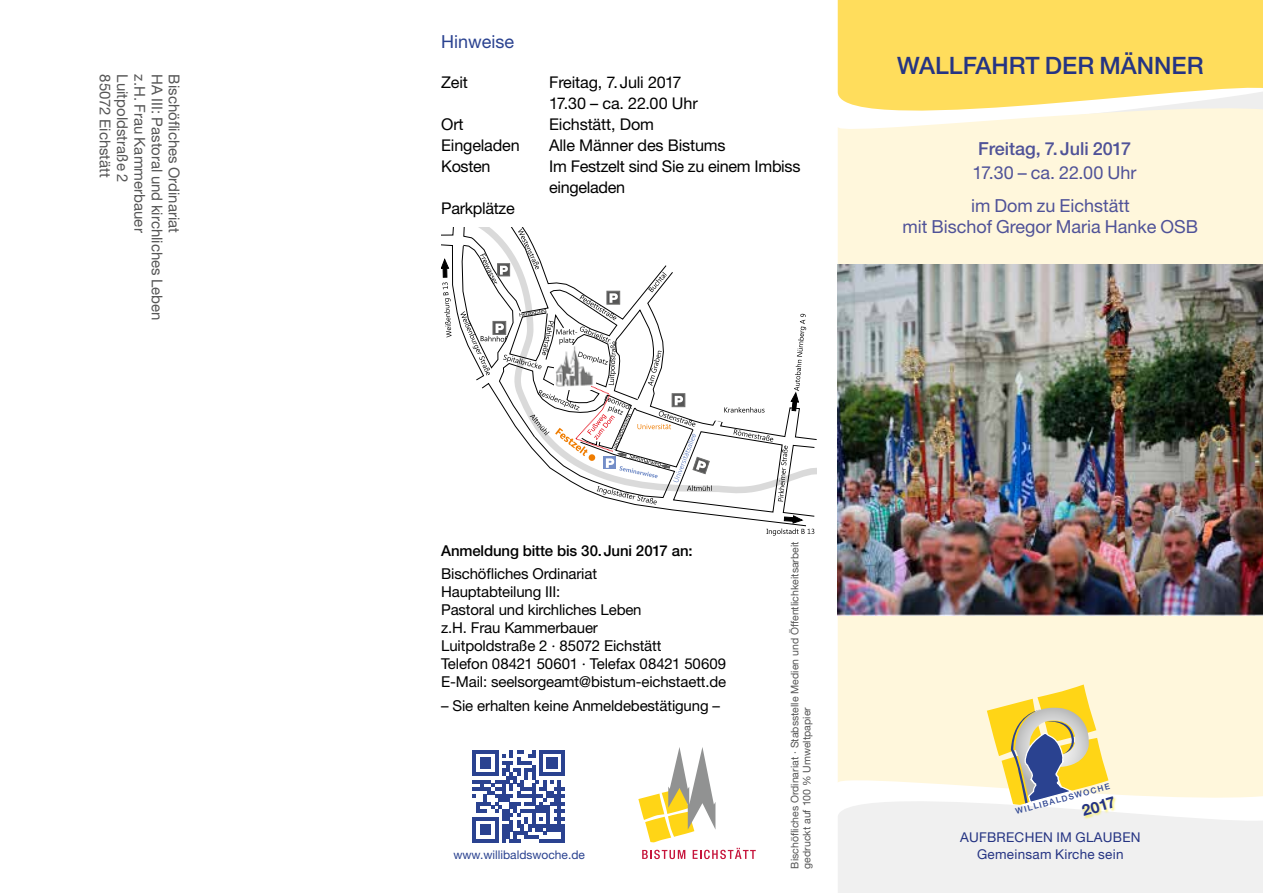
<style>
.page{position:relative;width:1263px;height:893px;background:#fff}
.page>*{position:absolute;margin:0;border:0;box-sizing:border-box;transform-origin:0 0}
.t1{font:500 24px "Helvetica Neue LT";color:#253483}
.t2{font:18px/33px "Helvetica Neue LT";color:#4f5298}
.t3{font:500 18px "Helvetica Neue LT";color:#4f5298}
.t4{font:18px "Helvetica Neue LT";color:#2a4290}
.t5{font:16.2px/21px "Helvetica Neue LT";letter-spacing:-.01em;color:#000}
.t6{font:700 15.6px "Helvetica Neue LT";color:#253483}
.t7{font:15px/18px "Helvetica Neue LT";letter-spacing:-.01em;color:#000}
.t8{font:15px "Helvetica Neue LT";color:#565656}
.t9{font:500 15px "Helvetica Neue LT";letter-spacing:-.01em;color:#000}
.t10{font:13.5px/16.5px "Helvetica Neue LT";letter-spacing:.02em;color:#253483;text-align:center}
.t11{font:12px "Helvetica Neue LT";color:#2a4290}
.t12{font:10.5px/12px "Helvetica Neue LT";color:#565656}
.t13{font:500 8.1px "Helvetica Neue LT";color:#2a4290}
</style>
<div class="page">
<div style="left:838px;top:143px;width:425px;height:630px;background:#fff7dc"></div>
<svg style="left:838px;top:0;width:425px;height:143px;background:#fee585"></svg>
<svg style="left:838px;top:773px;width:425px;height:120px;fill:#f0f0f0"></svg>
<svg style="left:441px;top:228px;width:375px;height:294px"></svg>
<svg style="left:766px;top:516px;width:48px;height:20px"></svg>
<svg style="left:441px;top:259px;width:10px;height:79px"></svg>
<svg style="left:460px;top:228px;width:346px;height:276px"></svg>
<svg style="left:638px;top:747px;width:77px;height:95px"></svg>
<svg style="left:642px;top:850px;width:43px;height:9px"></svg>
<svg style="left:693px;top:848px;width:63px;height:11px"></svg>
<svg style="left:472px;top:750px;width:93px;height:93px"></svg>
<img style="left:838px;top:264px;width:425px;height:352px">
<svg style="left:987px;top:684px;width:121px;height:121px;background:#dacc8a"></svg>
<div style="left:1082px;top:796px;width:35px;height:23px;background:#ffed00;opacity:.5"></div>
<p class="t8" style="left:114px;top:74px;width:105px;rotate:90deg">85072 Eichstätt</p>
<p class="t8" style="left:131px;top:74px;width:109px;rotate:90deg">Luitpoldstraße 2</p>
<p class="t8" style="left:149px;top:74px;width:160px;rotate:90deg">z.H. Frau Kammerbauer</p>
<p class="t8" style="left:166px;top:74px;width:248px;rotate:90deg">HA III: Pastoral und kirchliches Leben</p>
<p class="t8" style="left:183px;top:74px;width:160px;rotate:90deg">Bischöfliches Ordinariat</p>
<p class="t4" style="left:441px;top:31px;width:74px">Hinweise</p>
<p class="t5" style="left:441px;top:72px;width:28px">Zeit</p>
<p class="t5" style="left:549px;top:72px;width:150px">Freitag, 7.Juli 2017<br>17.30 – ca. 22.00 Uhr</p>
<p class="t5" style="left:441px;top:114px;width:24px">Ort</p>
<p class="t5" style="left:549px;top:114px;width:106px">Eichstätt, Dom</p>
<p class="t5" style="left:441px;top:135px;width:80px">Eingeladen</p>
<p class="t5" style="left:549px;top:135px;width:178px">Alle Männer des Bistums</p>
<p class="t5" style="left:441px;top:156px;width:51px">Kosten</p>
<p class="t5" style="left:549px;top:156px;width:253px">Im Festzelt sind Sie zu einem Imbiss eingeladen</p>
<p class="t5" style="left:441px;top:198px;width:75px">Parkplätze</p>
<h1 class="t1" style="left:897px;top:51px;width:308px">WALLFAHRT DER MÄNNER</h1>
<p class="t3" style="left:978px;top:138px;width:154px">Freitag, 7.Juli 2017</p>
<p class="t2" style="left:971px;top:156px;width:167px">17.30 – ca. 22.00 Uhr im Dom zu Eichstätt</p>
<p class="t2" style="left:902px;top:209px;width:297px">mit Bischof Gregor Maria Hanke OSB</p>
<p class="t9" style="left:441px;top:542px;width:253px">Anmeldung bitte bis 30.Juni 2017 an:</p>
<p class="t7" style="left:441px;top:564px;width:287px">Bischöfliches Ordinariat<br>Hauptabteilung III:<br>Pastoral und kirchliches Leben<br>z.H. Frau Kammerbauer<br>Luitpoldstraße 2 · 85072 Eichstätt<br>Telefon 08421 50601 · Telefax 08421 50609<br>E-Mail: seelsorgeamt@bistum-eichstaett.de</p>
<p class="t7" style="left:441px;top:696px;width:280px">– Sie erhalten keine Anmeldebestätigung –</p>
<p class="t11" style="left:453px;top:848px;width:133px">www.willibaldswoche.de</p>
<p class="t12" style="left:789px;top:868px;width:328px;rotate:-90deg">Bischöfliches Ordinariat · Stabsstelle Medien und Öffentlichkeitsarbeit gedruckt auf 100 % Umweltpapier</p>
<p class="t13" style="left:1014px;top:807px;width:99px;rotate:-15deg">WILLIBALDSWOCHE</p>
<p class="t6" style="left:1080px;top:802px;width:36px;rotate:-16deg">2017</p>
<p class="t10" style="left:960px;top:829px;width:182px">AUFBRECHEN IM GLAUBEN<br>Gemeinsam Kirche sein</p>
</div>
